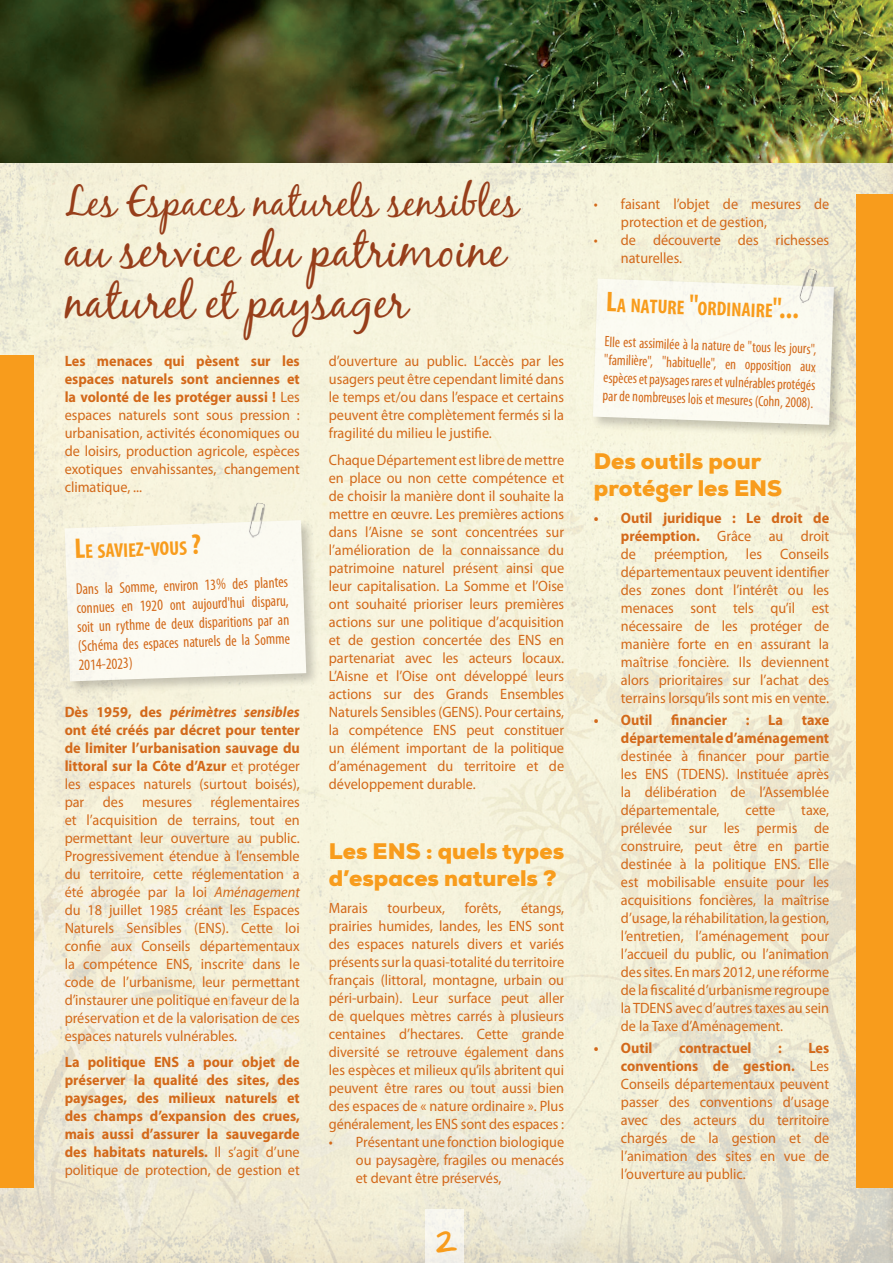
<style>
.page{position:relative;width:893px;height:1263px;background:#fff}
.page>*{position:absolute;margin:0;border:0;box-sizing:border-box;transform-origin:0 0}
.Titre_chapitre{font:48px "Black Jack";color:#973e1a}
.Titre_chapitre-2{font:40.5px "Black Jack";color:#973e1a}
.Titre_1{font:900 22.5px/27px "Nexa";color:#f89c1c}
.t1{font:900 22.5px "Daniel";color:#f89c1c}
.Titre_encadré{font:700 condensed 19.95px "Myriad Pro";color:#f89c1c}
.Texte_normal{font:condensed 15.75px/18.9px "Myriad Pro";color:#d3691a;text-align:justify;scale:.95 1}
.Texte_normal-2{font:15px/18px "Myriad Pro";color:#d3691a;text-align:justify;scale:.95 1}
.Texte_normal-3{font:700 15px/18px "Myriad Pro";color:#d3691a;text-align:justify;scale:.95 1}
.Texte_normal-4{font:condensed 15px/18px "Myriad Pro";color:#d3691a;text-align:justify;scale:.95 1}
.s1{font-weight:700}
.s2{font-size:28.5px}
.s3{font-weight:700;font-style:italic}
.s4{font-style:italic}
.s5{font-weight:400}
</style>
<div class="page">
<img style="left:0;top:163px;width:893px;height:1100px">
<div style="left:425px;top:1209px;width:39px;height:54px;background:#f5f4ec"></div>
<div style="left:0;top:355px;width:34px;height:833px;background:#f89c1c"></div>
<div style="left:855px;top:195px;width:38px;height:993px;background:#f89c1c"></div>
<div style="left:62px;top:518px;width:257px;height:177px;background:#231f20;opacity:.4"></div>
<svg style="left:65px;top:520px;width:241px;height:161px"></svg>
<img style="left:245px;top:501px;width:24px;height:38px">
<div style="left:591px;top:276px;width:256px;height:162px;background:#231f20;opacity:.4"></div>
<svg style="left:593px;top:279px;width:241px;height:146px"></svg>
<img style="left:795px;top:267px;width:26px;height:38px">
<img style="left:0;top:0;width:893px;height:163px">
<p class="Titre_chapitre-2" style="left:65px;top:178px;width:456px">Les Espaces naturels sensibles</p>
<p class="Titre_chapitre" style="left:65px;top:222px;width:442px">au service du patrimoine</p>
<p class="Titre_chapitre" style="left:65px;top:273px;width:345px">naturel et paysager</p>
<p class="Texte_normal-2" style="left:65px;top:352px;width:249px"><span class="s1">Les menaces qui pèsent sur les espaces naturels sont anciennes et la volonté de les protéger aussi !</span> Les espaces naturels sont sous pression : urbanisation, activités économiques ou de loisirs, production agricole, espèces exotiques envahissantes, changement climatique, ...</p>
<p class="Titre_encadré" style="left:74px;top:539px;width:128px;rotate:-2deg"><span class="s2">L</span>e saviez<span class="s2">-</span>vous <span class="s2">?</span></p>
<p class="Texte_normal" style="left:76px;top:579px;width:225px;rotate:-2deg">Dans la Somme, environ 13% des plantes connues en 1920 ont aujourd'hui disparu, soit un rythme de deux disparitions par an (Schéma des espaces naturels de la Somme 2014-2023)</p>
<p class="Texte_normal-2" style="left:65px;top:703px;width:249px"><span class="s1">Dès 1959, des</span> <span class="s3">périmètres sensibles </span><span class="s1">ont été créés par décret pour tenter de limiter l’urbanisation sauvage du littoral sur la Côte d’Azur</span> et protéger les espaces naturels (surtout boisés), par des mesures réglementaires et l’acquisition de terrains, tout en permettant leur ouverture au public.<br>Progressivement étendue à l’ensemble du territoire, cette réglementation a été abrogée par la loi <span class="s4">Aménagement </span>du 18 juillet 1985 créant les Espaces Naturels Sensibles (ENS). Cette loi confie aux Conseils départementaux la compétence ENS, inscrite dans le code de l’urbanisme, leur permettant d’instaurer une politique en faveur de la préservation et de la valorisation de ces espaces naturels vulnérables.</p>
<p class="Texte_normal-3" style="left:65px;top:1053px;width:249px">La politique ENS a pour objet de préserver la qualité des sites, des paysages, des milieux naturels et des champs d’expansion des crues, mais aussi d’assurer la sauvegarde des habitats naturels. <span class="s5">Il s’agit d’une politique de protection, de gestion et</span></p>
<p class="Texte_normal-2" style="left:329px;top:352px;width:249px">d’ouverture au public. L’accès par les usagers peut être cependant limité dans le temps et/ou dans l’espace et certains peuvent être complètement fermés si la fragilité du milieu le justifie.</p>
<p class="Texte_normal-2" style="left:329px;top:451px;width:249px">Chaque Département est libre de mettre en place ou non cette compétence et de choisir la manière dont il souhaite la mettre en œuvre. Les premières actions dans l’Aisne se sont concentrées sur l’amélioration de la connaissance du patrimoine naturel présent ainsi que leur capitalisation. La Somme et l’Oise ont souhaité prioriser leurs premières actions sur une politique d’acquisition et de gestion concertée des ENS en partenariat avec les acteurs locaux.<br>L’Aisne et l’Oise ont développé leurs actions sur des Grands Ensembles Naturels Sensibles (GENS). Pour certains, la compétence ENS peut constituer un élément important de la politique d’aménagement du territoire et de développement durable.</p>
<p class="Titre_1" style="left:329px;top:838px;width:237px">Les ENS : quels types d’espaces naturels ?</p>
<p class="Texte_normal-2" style="left:329px;top:899px;width:42px">Marais</p>
<p class="Texte_normal-2" style="left:387px;top:899px;width:62px">tourbeux,</p>
<p class="Texte_normal-2" style="left:465px;top:899px;width:40px">forêts,</p>
<p class="Texte_normal-2" style="left:329px;top:899px;width:249px;text-indent:192px">étangs, prairies humides, landes, les ENS sont des espaces naturels divers et variés présents sur la quasi-totalité du territoire français (littoral, montagne, urbain ou péri-urbain). Leur surface peut aller de quelques mètres carrés à plusieurs centaines d’hectares. Cette grande diversité se retrouve également dans les espèces et milieux qu’ils abritent qui peuvent être rares ou tout aussi bien des espaces de « nature ordinaire ». Plus généralement, les ENS sont des espaces :</p>
<p class="Texte_normal-2" style="left:356px;top:1133px;width:221px;text-indent:-27px">• Présentant une fonction biologique ou paysagère, fragiles ou menacés et devant être préservés,</p>
<p class="t1" style="left:436px;top:1231px;width:23px">2</p>
<p class="Texte_normal-2" style="left:621px;top:195px;width:221px;text-indent:-27px">• faisant l’objet de mesures de protection et de gestion,</p>
<p class="Texte_normal-2" style="left:621px;top:231px;width:221px;text-indent:-27px">• de découverte des richesses naturelles.</p>
<p class="Titre_encadré" style="left:606px;top:292px;width:195px;rotate:2deg"><span class="s2">L</span>a nature <span class="s2">"</span>ordinaire<span class="s2">"</span><span class="s2">...</span></p>
<p class="Texte_normal-4" style="left:605px;top:332px;width:225px;rotate:2deg">Elle est assimilée à la nature de "tous les jours", "familière", "habituelle", en opposition aux espèces et paysages rares et vulnérables protégés par de nombreuses lois et mesures (Cohn, 2008).</p>
<p class="Titre_1" style="left:594px;top:448px;width:190px">Des outils pour protéger les ENS</p>
<p class="Texte_normal-2" style="left:621px;top:508px;width:221px;text-indent:-27px"><span class="s1">• Outil juridique : Le droit de préemption.</span> Grâce au droit de préemption, les Conseils départementaux peuvent identifier des zones dont l’intérêt ou les menaces sont tels qu’il est nécessaire de les protéger de manière forte en en assurant la maîtrise foncière. Ils deviennent alors prioritaires sur l’achat des terrains lorsqu’ils sont mis en vente.</p>
<p class="Texte_normal-2" style="left:621px;top:710px;width:221px;text-indent:-27px"><span class="s1">• Outil financier : La taxe départementale d’aménagement </span>destinée à financer pour partie les ENS (TDENS). Instituée après la délibération de l’Assemblée départementale,</p>
<p class="Texte_normal-2" style="left:621px;top:800px;width:221px;text-indent:180px">taxe, prélevée sur les permis de construire, peut être en partie destinée à la politique ENS. Elle est mobilisable ensuite pour les acquisitions foncières, la maîtrise d’usage, la réhabilitation, la gestion, l’entretien, l’aménagement pour l’accueil du public, ou l’animation des sites. En mars 2012, une réforme de la fiscalité d’urbanisme regroupe la TDENS avec d’autres taxes au sein de la Taxe d’Aménagement.</p>
<p class="Texte_normal-3" style="left:594px;top:1038px;width:63px">• Outil</p>
<p class="Texte_normal-3" style="left:679px;top:1038px;width:78px">contractuel</p>
<p class="Texte_normal-3" style="left:778px;top:1038px;width:5px">:</p>
<p class="Texte_normal-2" style="left:745px;top:800px;width:33px">cette</p>
<p class="Texte_normal-2" style="left:621px;top:1039px;width:221px;text-indent:187px"><span class="s1">Les conventions de gestion.</span> Les Conseils départementaux peuvent passer des conventions d’usage avec des acteurs du territoire chargés de la gestion et de l’animation des sites en vue de l’ouverture au public.</p>
</div>
